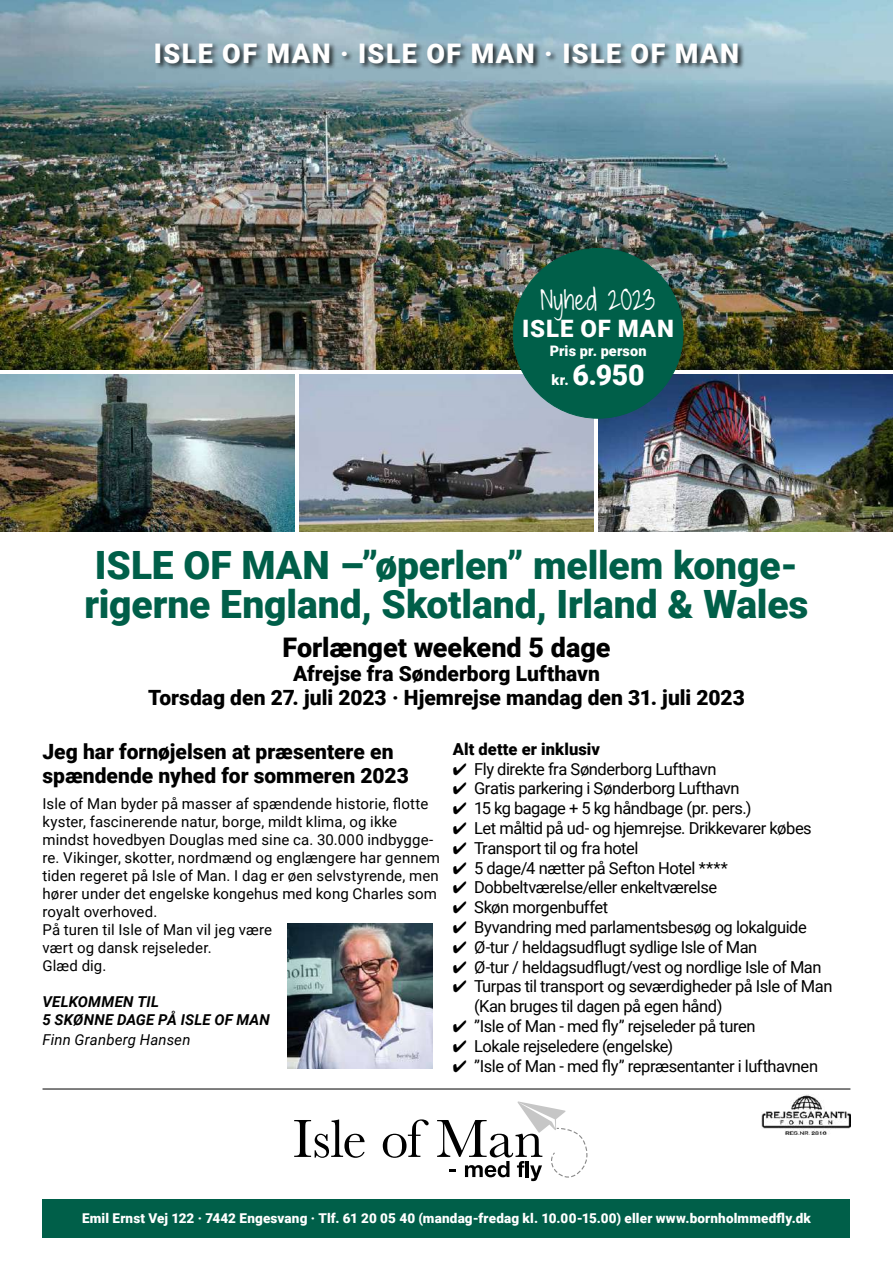
<style>
.page{position:relative;width:893px;height:1263px;background:#fff}
.page>*{position:absolute;margin:0;border:0;box-sizing:border-box;transform-origin:0 0}
.t1{font:55.8px "Baskerville";letter-spacing:-.005em;color:#000}
.t2{font:900 39px/39px "Roboto";letter-spacing:-.005em;color:#005f49}
.t3{font:900 28.5px "Roboto";color:#fff}
.t4{font:900 27px "Roboto";letter-spacing:.055em;color:#fff}
.t5{font:900 27px "Roboto";color:#000}
.t6{font:24px "DJB Miss Molly Brown";letter-spacing:.005em;color:#fff}
.t7{font:900 24px "Roboto";letter-spacing:.04em;color:#fff}
.t8{font:900 21px/24px "Roboto";color:#000;text-align:center}
.t9{font:16.5px/19.8px "Roboto";letter-spacing:-.03em;color:#000}
.t10{font:900 16.5px "Roboto";letter-spacing:.005em;color:#000}
.t11{font:15px/18px "Roboto";letter-spacing:.005em;color:#000}
.t12{font:italic 700 15px/18px "Roboto";letter-spacing:.015em;color:#000}
.t13{font:italic 15px "Roboto";letter-spacing:.01em;color:#000}
.t14{font:900 14.4px "Roboto";letter-spacing:.01em;color:#fff}
.t15{font:900 13.5px "Roboto";letter-spacing:.01em;color:#fff}
.s1{font-size:14.4px}
</style>
<div class="page">
<img style="left:0;top:0;width:893px;height:370px">
<img style="left:0;top:374px;width:295px;height:157px">
<img style="left:299px;top:374px;width:295px;height:157px">
<img style="left:598px;top:374px;width:295px;height:157px">
<div style="left:154px;top:42px;width:591px;height:28px;background:#000;opacity:.75"></div>
<hr style="left:43px;top:1089px;width:807px;height:1px;background:#000">
<img style="left:761px;top:1094px;width:89px;height:40px">
<div style="left:513px;top:248px;width:170px;height:170px;background:#005f49;border-radius:50%"></div>
<img style="left:288px;top:923px;width:144px;height:146px">
<div style="left:43px;top:1199px;width:807px;height:38px;background:#005f49"></div>
<svg style="left:449px;top:1169px;width:7px;height:3px"></svg>
<svg style="left:465px;top:1161px;width:44px;height:16px"></svg>
<svg style="left:517px;top:1101px;width:70px;height:80px"></svg>
<h3 class="t4" style="left:154px;top:34px;width:587px">ISLE OF MAN · ISLE OF MAN · ISLE OF MAN</h3>
<h3 class="t6" style="left:541px;top:288px;width:116px">Nyhed 2023</h3>
<h3 class="t7" style="left:522px;top:311px;width:153px">ISLE OF MAN</h3>
<p class="t14" style="left:550px;top:341px;width:98px">Pris pr. person</p>
<h3 class="t3" style="left:552px;top:355px;width:95px"><span class="s1">kr.</span> 6.950</h3>
<h2 class="t2" style="left:85px;top:544px;width:725px">ISLE OF MAN –”øperlen” mellem konge&shy;rigerne England, Skotland, Irland &amp; Wales</h2>
<h3 class="t5" style="left:282px;top:628px;width:330px">Forlænget weekend 5 dage</h3>
<p class="t8" style="left:148px;top:661px;width:598px">Afrejse fra Sønderborg Lufthavn<br>Torsdag den 27. juli 2023 · Hjemrejse mandag den 31. juli 2023</p>
<p class="t8" style="left:43px;top:739px;width:368px;text-align:left">Jeg har fornøjelsen at præsentere en spændende nyhed for sommeren 2023</p>
<p class="t11" style="left:43px;top:794px;width:399px">Isle of Man byder på masser af spændende historie, flotte kyster, fascinerende natur, borge, mildt klima, og ikke mindst hovedbyen Douglas med sine ca. 30.000 indbygge&shy;re. Vikinger, skotter, nordmænd og englængere har gennem tiden regeret på Isle of Man. I dag er øen selvstyrende, men hører under det engelske kongehus med kong Charles som royalt overhoved.<br>På turen til Isle of Man vil jeg være<br>vært og dansk rejseleder.<br>Glæd dig.</p>
<p class="t12" style="left:43px;top:992px;width:229px">VELKOMMEN TIL<br>5 SKØNNE DAGE PÅ ISLE OF MAN</p>
<p class="t13" style="left:43px;top:1029px;width:149px">Finn Granberg Hansen</p>
<p class="t10" style="left:453px;top:737px;width:149px">Alt dette er inklusiv</p>
<p class="t9" style="left:453px;top:758px;width:265px">✔ Fly direkte fra Sønderborg Lufthavn</p>
<p class="t9" style="left:453px;top:778px;width:288px">✔ Gratis parkering i Sønderborg Lufthavn</p>
<p class="t9" style="left:453px;top:798px;width:300px">✔ 15 kg bagage + 5 kg håndbage (pr. pers.)</p>
<p class="t9" style="left:453px;top:817px;width:360px">✔ Let måltid på ud- og hjemrejse. Drikkevarer købes</p>
<p class="t9" style="left:453px;top:837px;width:187px">✔ Transport til og fra hotel</p>
<p class="t9" style="left:453px;top:857px;width:277px">✔ 5 dage/4 nætter på Sefton Hotel ****</p>
<p class="t9" style="left:453px;top:877px;width:266px">✔ Dobbeltværelse/eller enkeltværelse</p>
<p class="t9" style="left:453px;top:897px;width:157px">✔ Skøn morgenbuffet</p>
<p class="t9" style="left:453px;top:916px;width:355px">✔ Byvandring med parlamentsbesøg og lokalguide</p>
<p class="t9" style="left:453px;top:936px;width:306px">✔ Ø-tur / heldagsudflugt sydlige Isle of Man</p>
<p class="t9" style="left:453px;top:956px;width:370px">✔ Ø-tur / heldagsudflugt/vest og nordlige Isle of Man</p>
<p class="t9" style="left:474px;top:976px;width:360px;text-indent:-21px">✔ Turpas til transport og seværdigheder på Isle of Man (Kan bruges til dagen på egen hånd)</p>
<p class="t9" style="left:453px;top:1015px;width:304px">✔ ”Isle of Man - med fly” rejseleder på turen</p>
<p class="t9" style="left:453px;top:1035px;width:222px">✔ Lokale rejseledere (engelske)</p>
<p class="t9" style="left:453px;top:1055px;width:367px">✔ ”Isle of Man - med fly” repræsentanter i lufthavnen</p>
<h1 class="t1" style="left:293px;top:1103px;width:252px">Isle of Man</h1>
<p class="t15" style="left:82px;top:1208px;width:730px">Emil Ernst Vej 122 · 7442 Engesvang · Tlf. 61 20 05 40 (mandag-fredag kl. 10.00-15.00) eller www.bornholmmedfly.dk</p>
</div>
